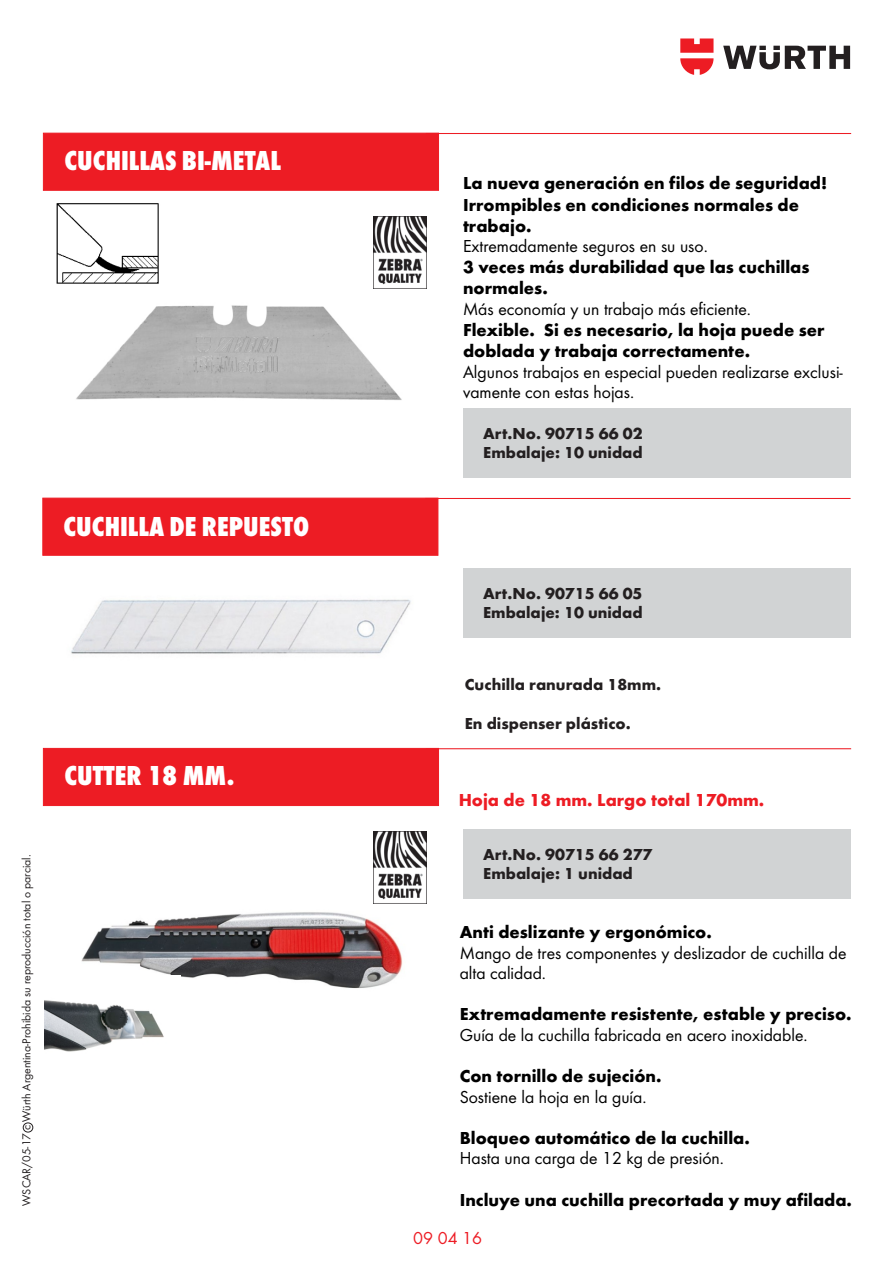
<style>
.page{position:relative;width:893px;height:1263px;background:#fff}
.page>*{position:absolute;margin:0;border:0;box-sizing:border-box;transform-origin:0 0}
.t1{font:28.5px "Wuerth Extra Bold Cond Caps";color:#fff}
.t2{font:700 18px/21.1px "Wuerth";color:#000}
.t3{font:18px/20.4px "Wuerth Global";color:#000}
.t4{font:700 18px "Wuerth";color:#ed1c24}
.t5{font:18px "Wuerth";color:#ed1c24}
.t6{font:700 16.5px/18.9px "Wuerth";color:#231f20}
.t7{font:12px "Wuerth Global";color:#231f20}
</style>
<div class="page">
<img style="left:42px;top:801px;width:397px;height:188px">
<div style="left:43px;top:748px;width:396px;height:58px;background:#ed1c24"></div>
<div style="left:43px;top:133px;width:396px;height:58px;background:#ed1c24"></div>
<hr style="left:426px;top:748px;width:425px;height:1px;background:#ed1c24">
<hr style="left:426px;top:133px;width:425px;height:1px;background:#ed1c24">
<div style="left:463px;top:829px;width:387px;height:70px;background:#d1d3d4"></div>
<div style="left:463px;top:409px;width:387px;height:69px;background:#d1d3d4"></div>
<img style="left:56px;top:203px;width:103px;height:81px">
<img style="left:374px;top:832px;width:53px;height:72px">
<img style="left:374px;top:217px;width:53px;height:72px">
<img style="left:76px;top:305px;width:326px;height:95px">
<svg style="left:723px;top:46px;width:127px;height:23px"></svg>
<svg style="left:680px;top:38px;width:33px;height:37px"></svg>
<div style="left:23px;top:1123px;width:10px;height:9px;border:1px solid #231f20;border-radius:50%"></div>
<div style="left:463px;top:569px;width:387px;height:69px;background:#d1d3d4"></div>
<div style="left:42px;top:498px;width:396px;height:58px;background:#ed1c24"></div>
<hr style="left:425px;top:498px;width:425px;height:1px;background:#ed1c24">
<img style="left:71px;top:599px;width:340px;height:55px">
<img style="left:44px;top:975px;width:136px;height:77px">
<h1 class="t1" style="left:65px;top:147px;width:218px">CUCHILLAS BI-METAL</h1>
<h1 class="t1" style="left:64px;top:513px;width:247px">CUCHILLA DE REPUESTO</h1>
<p class="t7" style="left:21px;top:1206px;width:353px;rotate:-90deg">WSCAR/05-17 c Würth Argentina-Prohibida su reproducción total o parcial.</p>
<h1 class="t1" style="left:65px;top:763px;width:172px">CUTTER 18 MM.</h1>
<p class="t2" style="left:463px;top:174px;width:366px">La nueva generación en filos de seguridad!<br>Irrompibles en condiciones normales de trabajo.</p>
<p class="t3" style="left:463px;top:237px;width:246px">Extremadamente seguros en su uso.</p>
<p class="t2" style="left:463px;top:258px;width:348px">3 veces más durabilidad que las cuchillas normales.</p>
<p class="t3" style="left:463px;top:300px;width:289px">Más economía y un trabajo más eficiente.</p>
<p class="t2" style="left:463px;top:320px;width:363px">Flexible. Si es necesario, la hoja puede ser doblada y trabaja correctamente.</p>
<p class="t3" style="left:463px;top:362px;width:381px">Algunos trabajos en especial pueden realizarse exclusi&shy;vamente con estas hojas.</p>
<p class="t6" style="left:483px;top:425px;width:161px">Art.No. 90715 66 02<br>Embalaje: 10 unidad</p>
<p class="t6" style="left:483px;top:585px;width:161px">Art.No. 90715 66 05<br>Embalaje: 10 unidad</p>
<p class="t6" style="left:465px;top:676px;width:198px">Cuchilla ranurada 18mm.</p>
<p class="t6" style="left:465px;top:715px;width:167px">En dispenser plástico.</p>
<p class="t4" style="left:459px;top:792px;width:307px">Hoja de 18 mm. Largo total 170mm.</p>
<p class="t6" style="left:483px;top:846px;width:171px">Art.No. 90715 66 277<br>Embalaje: 1 unidad</p>
<p class="t2" style="left:460px;top:922px;width:254px">Anti deslizante y ergonómico.</p>
<p class="t3" style="left:460px;top:943px;width:388px">Mango de tres componentes y deslizador de cuchilla de alta calidad.</p>
<p class="t2" style="left:460px;top:1004px;width:393px">Extremadamente resistente, estable y preciso.</p>
<p class="t3" style="left:460px;top:1025px;width:349px">Guía de la cuchilla fabricada en acero inoxidable.</p>
<p class="t2" style="left:460px;top:1066px;width:203px">Con tornillo de sujeción.</p>
<p class="t3" style="left:460px;top:1087px;width:188px">Sostiene la hoja en la guía.</p>
<p class="t2" style="left:460px;top:1128px;width:292px">Bloqueo automático de la cuchilla.</p>
<p class="t3" style="left:460px;top:1149px;width:266px">Hasta una carga de 12 kg de presión.</p>
<p class="t2" style="left:460px;top:1190px;width:394px">Incluye una cuchilla precortada y muy afilada.</p>
<p class="t5" style="left:413px;top:1230px;width:70px">09 04 16</p>
</div>
